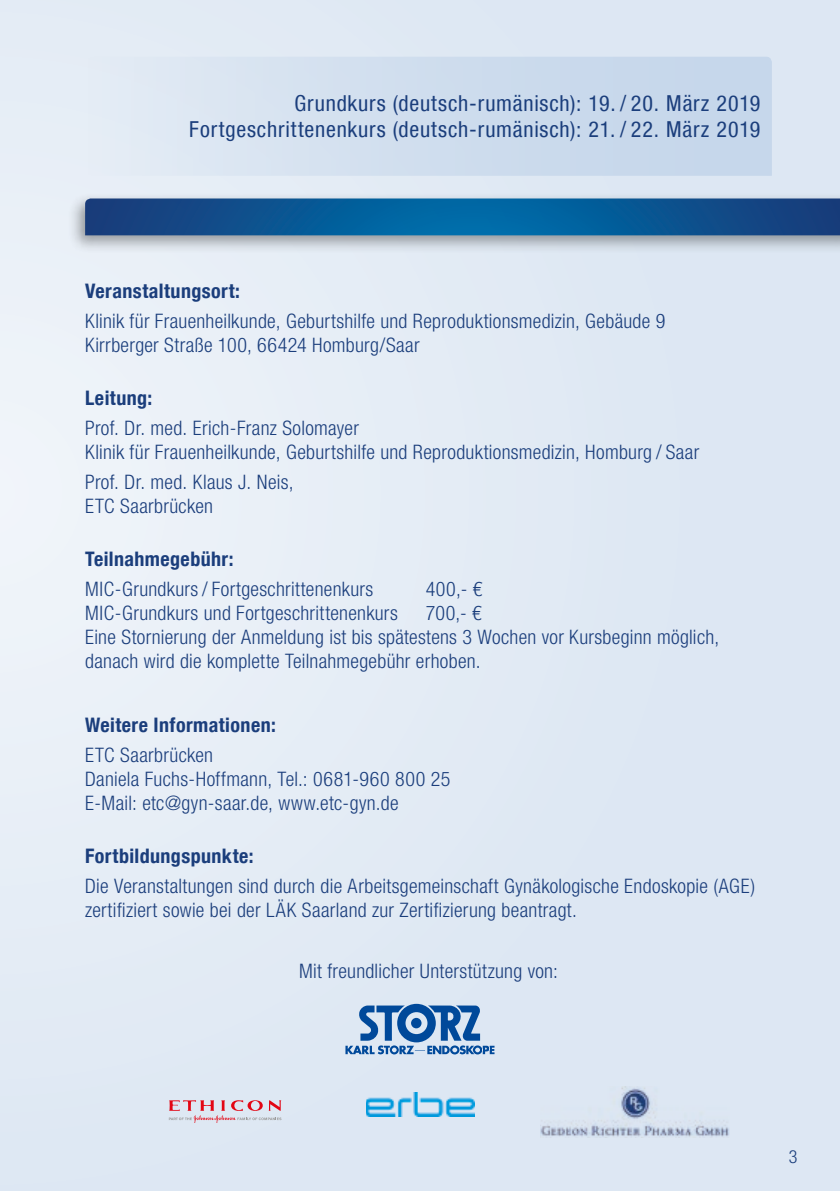
<style>
.page{position:relative;width:840px;height:1191px;background:#fff}
.page>*{position:absolute;margin:0;border:0;box-sizing:border-box;transform-origin:0 0}
.t1{font:condensed 22px/26px "KS Helvetica Neue";letter-spacing:.035em;color:#1b3e7c;text-align:right}
.t2{font:300 condensed 20px/24px "KS Helvetica Neue";letter-spacing:.015em;color:#1b3e7c}
.t3{font:700 condensed 20px "KS Helvetica Neue";letter-spacing:.02em;color:#1b3e7c}
.t4{font:300 condensed 18px "KS Helvetica Neue";color:#1b3e7c}
</style>
<div class="page">
<div style="left:0;top:0;width:839px;height:1191px;background:#e1eaf4"></div>
<svg style="left:288px;top:57px;width:483px;height:119px;fill:#cbdaec"></svg>
<div style="left:67px;top:192px;width:772px;height:61px;background:#1d1d1b;opacity:.4"></div>
<svg style="left:85px;top:198px;width:754px;height:37px;background:#0d5693"></svg>
<svg style="left:345px;top:1003px;width:149px;height:51px"></svg>
<img style="left:366px;top:1092px;width:108px;height:24px">
<img style="left:540px;top:1086px;width:189px;height:51px">
<svg style="left:169px;top:1100px;width:112px;height:22px"></svg>
<p class="t1" style="left:189px;top:90px;width:572px">Grundkurs (deutsch-rumänisch): 19. / 20. März 2019<br>Fortgeschrittenenkurs (deutsch-rumänisch): 21. / 22. März 2019</p>
<p class="t3" style="left:85px;top:279px;width:156px">Veranstaltungsort:</p>
<p class="t2" style="left:85px;top:308px;width:581px">Klinik für Frauenheilkunde, Geburtshilfe und Reproduktionsmedizin, Gebäude 9<br>Kirrberger Straße 100, 66424 Homburg/Saar</p>
<p class="t3" style="left:85px;top:386px;width:69px">Leitung:</p>
<p class="t2" style="left:85px;top:416px;width:615px">Prof. Dr. med. Erich-Franz Solomayer<br>Klinik für Frauenheilkunde, Geburtshilfe und Reproduktionsmedizin, Homburg / Saar</p>
<p class="t2" style="left:85px;top:469px;width:210px">Prof. Dr. med. Klaus J. Neis,<br>ETC Saarbrücken</p>
<p class="t3" style="left:85px;top:547px;width:150px">Teilnahmegebühr:</p>
<p class="t2" style="left:85px;top:577px;width:289px">MIC-Grundkurs / Fortgeschrittenenkurs</p>
<p class="t2" style="left:425px;top:577px;width:58px">400,- €</p>
<p class="t2" style="left:85px;top:601px;width:314px">MIC-Grundkurs und Fortgeschrittenenkurs</p>
<p class="t2" style="left:85px;top:601px;width:635px;text-indent:340px">700,- €<br>Eine Stornierung der Anmeldung ist bis spätestens 3 Wochen vor Kursbeginn möglich, danach wird die komplette Teilnahmegebühr erhoben.</p>
<p class="t3" style="left:85px;top:713px;width:192px">Weitere Informationen:</p>
<p class="t2" style="left:85px;top:742px;width:366px">ETC Saarbrücken<br>Daniela Fuchs-Hoffmann, Tel.: 0681-960 800 25<br>E-Mail: etc@gyn-saar.de, www.etc-gyn.de</p>
<p class="t3" style="left:85px;top:844px;width:170px">Fortbildungspunkte:</p>
<p class="t2" style="left:85px;top:874px;width:671px">Die Veranstaltungen sind durch die Arbeitsgemeinschaft Gynäkologische Endoskopie (AGE) zertifiziert sowie bei der LÄK Saarland zur Zertifizierung beantragt.</p>
<p class="t2" style="left:299px;top:959px;width:260px">Mit freundlicher Unterstützung von:</p>
<p class="t4" style="left:788px;top:1146px;width:10px">3</p>
</div>
